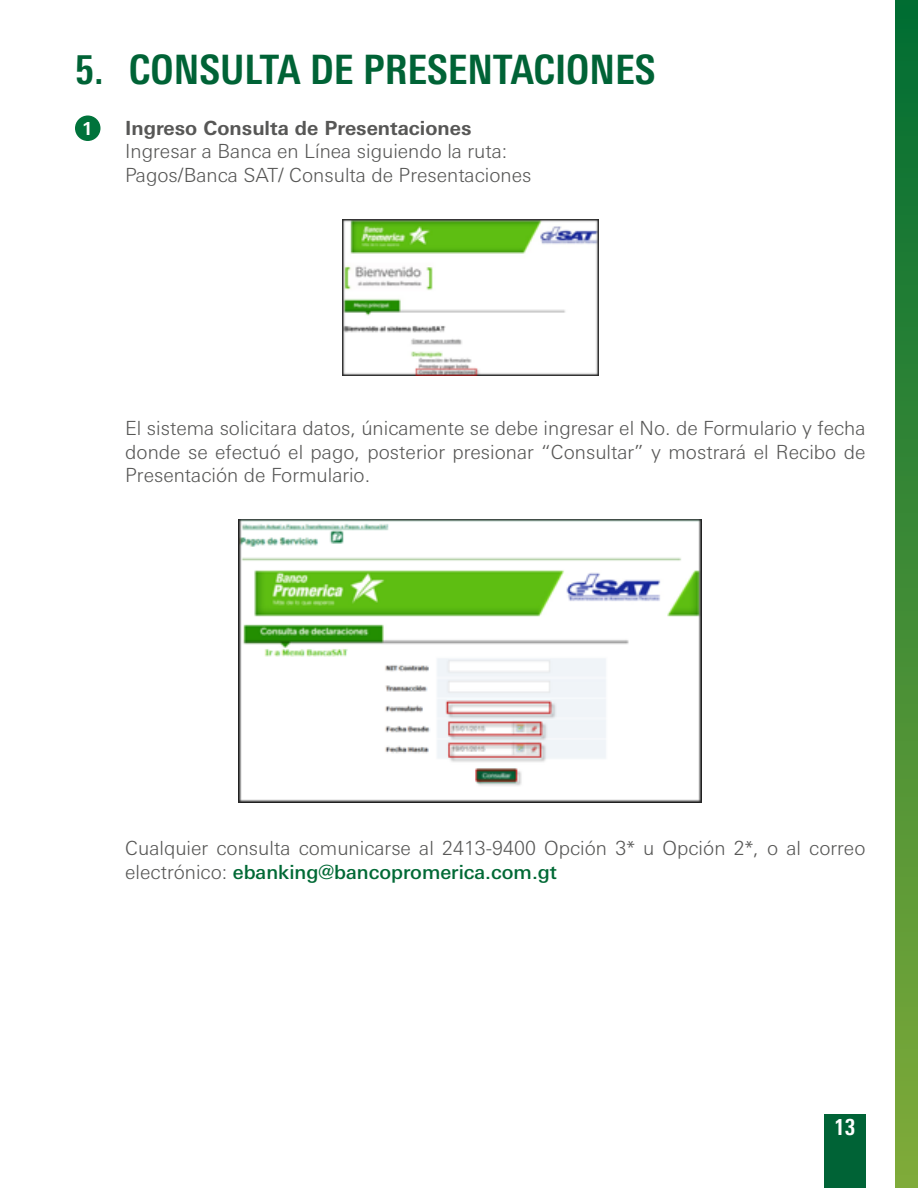
<style>
.page{position:relative;width:918px;height:1188px;background:#fff}
.page>*{position:absolute;margin:0;border:0;box-sizing:border-box;transform-origin:0 0}
.t1{font:700 condensed 40.5px "Linotype Univers";color:#006336}
.t2{font:700 condensed 22.5px "Linotype Univers";color:#fff}
.t3{font:300 19.5px/23.4px "Linotype Univers Basic";color:#575756}
.t4{font:700 19.5px "Linotype Univers Basic";color:#575756}
.t5{font:700 18px "Linotype Univers Basic";color:#fff}
.s1{font-weight:500;color:#006935}
</style>
<div class="page">
<div style="left:895px;top:0;width:23px;height:1188px;background:linear-gradient(to bottom,#006d33,#80ab39)"></div>
<div style="left:824px;top:1114px;width:42px;height:74px;background:#006336"></div>
<div style="left:75px;top:116px;width:25px;height:25px;background:#00733b;border-radius:50%"></div>
<img style="left:342px;top:219px;width:256px;height:156px">
<img style="left:238px;top:519px;width:464px;height:283px">
<h1 class="t1" style="left:75px;top:46px;width:582px">5. CONSULTA DE PRESENTACIONES</h1>
<p class="t4" style="left:125px;top:116px;width:348px">Ingreso Consulta de Presentaciones</p>
<p class="t3" style="left:125px;top:139px;width:408px">Ingresar a Banca en Línea siguiendo la ruta:<br>Pagos/Banca SAT/ Consulta de Presentaciones</p>
<p class="t5" style="left:82px;top:117px;width:13px">1</p>
<p class="t3" style="left:125px;top:416px;width:742px;text-align:justify">El sistema solicitara datos, únicamente se debe ingresar el No. de Formulario y fecha donde se efectuó el pago, posterior presionar “Consultar” y mostrará el Recibo de Presentación de Formulario.</p>
<p class="t3" style="left:125px;top:836px;width:742px">Cualquier consulta comunicarse al 2413-9400 Opción 3* u Opción 2*, o al correo electrónico: <span class="s1">ebanking@bancopromerica.com.gt</span></p>
<p class="t2" style="left:834px;top:1114px;width:23px">13</p>
</div>
